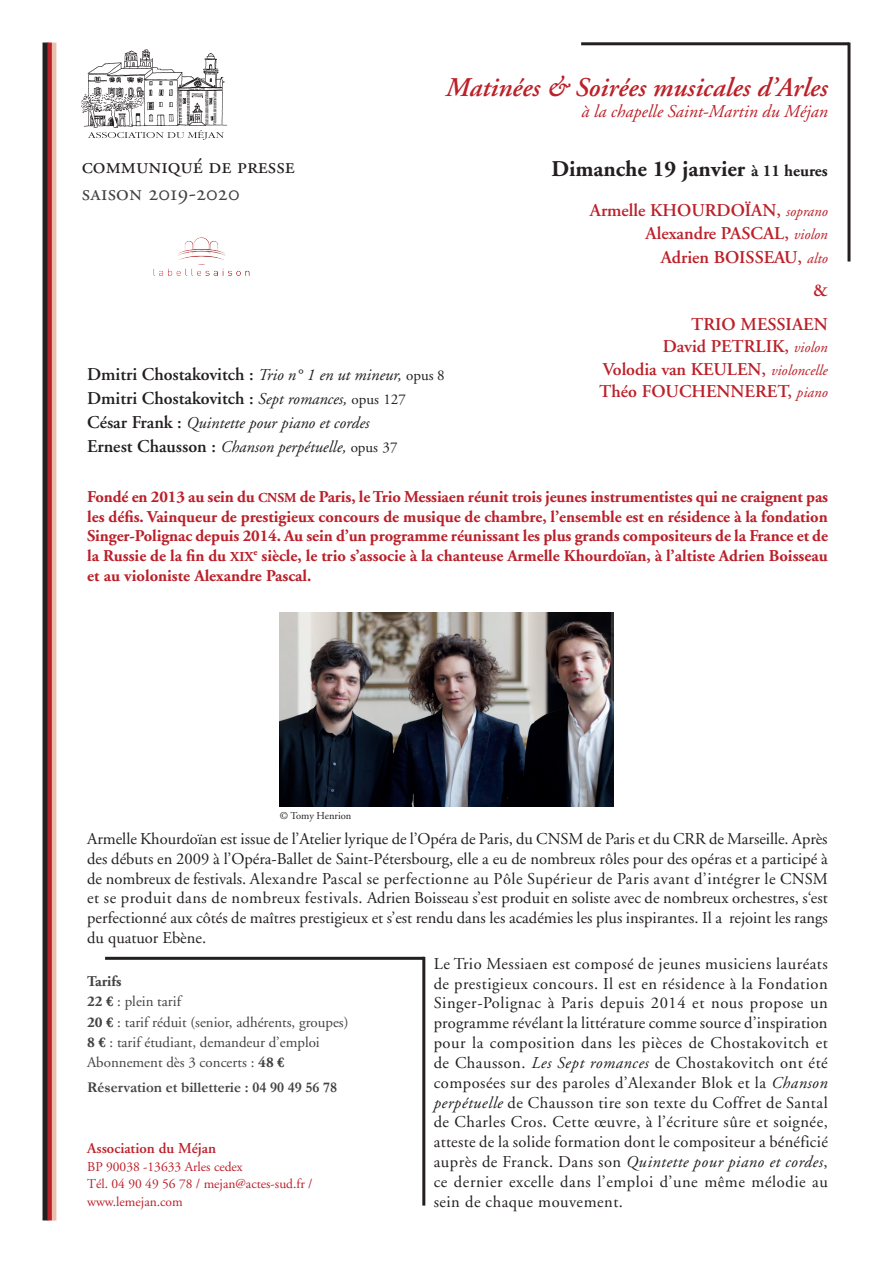
<style>
.page{position:relative;width:893px;height:1263px;background:#fff}
.page>*{position:absolute;margin:0;border:0;box-sizing:border-box;transform-origin:0 0}
.t1{font:italic 600 27px "Adobe Garamond";color:#bc2028}
.t2{font:700 22.5px "Adobe Garamond";color:#231f20}
.t3{font:22.5px "Adobe Garamond Regular SC";color:#231f20}
.t4{font:22.5px "Adobe Garamond Regular SC";letter-spacing:.01em;color:#414243}
.t5{font:600 18px/23.4px "Adobe Garamond";color:#bc2029;text-align:right}
.t6{font:600 18px/24px "Adobe Garamond";color:#231f20}
.t7{font:italic 18px "Adobe Garamond";color:#bc2028}
.t8{font:16.5px/19.8px "Adobe Garamond";letter-spacing:.01em;color:#231f20;text-align:justify}
.t9{font:700 16.5px/19.8px "Adobe Garamond";color:#bb202a;text-align:justify}
.t10{font:italic 16.5px/24px "Adobe Garamond";color:#231f20}
.t11{font:600 15px "Adobe Garamond";color:#bc2029}
.t12{font:14.85px/20.4px "Adobe Garamond";color:#414243}
.t13{font:700 14.85px "Garamond";color:#414243}
.t14{font:13.5px/17.7px "Adobe Garamond";color:#bc2029}
.t15{font:10.5px "Adobe Garamond";color:#231f20}
.s1{font-size:16.5px}
.s2{font-weight:400;font-style:italic;font-size:15px}
.s3{font-weight:400;font-style:italic;font-size:16.5px}
.s4{font-weight:400;font-size:15px}
.s5{font-weight:600;font-style:normal;font-size:18px}
.s6{font-style:normal;font-size:15px}
.s7{font-size:13.65px}
.s8{font-style:italic}
.s9{font-weight:700}
.s10{font-family:"Garamond";font-weight:700}
</style>
<div class="page">
<div style="left:43px;top:43px;width:6px;height:1177px;background:#231f20"></div>
<div style="left:47px;top:43px;width:5px;height:1177px;background:#bc2029"></div>
<hr style="left:52px;top:43px;width:4px;height:1177px;background:#eac1ac">
<hr style="left:581px;top:42px;width:268px;height:3px;background:#231f20">
<hr style="left:847px;top:43px;width:3px;height:218px;background:#231f20">
<hr style="left:105px;top:957px;width:319px;height:3px;background:#231f20">
<hr style="left:422px;top:957px;width:3px;height:248px;background:#231f20">
<img style="left:82px;top:49px;width:145px;height:91px">
<img style="left:280px;top:613px;width:333px;height:193px">
<img style="left:153px;top:237px;width:97px;height:39px">
<h1 class="t1" style="left:446px;top:72px;width:383px">Matinées &amp; Soirées musicales d’Arles</h1>
<p class="t7" style="left:581px;top:102px;width:248px">à la chapelle Saint-Martin du Méjan</p>
<h2 class="t2" style="left:551px;top:157px;width:278px">Dimanche 19 janvier <span class="s1">à 11 heures</span></h2>
<p class="t5" style="left:590px;top:199px;width:240px">Armelle KHOURDOÏAN, <span class="s2">soprano<br></span>Alexandre PASCAL, <span class="s2">violon<br></span>Adrien BOISSEAU, <span class="s2">alto</span></p>
<p class="t5" style="left:691px;top:274px;width:138px;line-height:33.6px">&amp;<br>TRIO MESSIAEN</p>
<p class="t5" style="left:599px;top:336px;width:230px;line-height:22.5px;text-align:justify;text-indent:63px">David PETRLIK, <span class="s2">violon </span>Volodia van KEULEN, <span class="s2">violoncelle </span>Théo FOUCHENNERET, <span class="s2">piano</span></p>
<h2 class="t3" style="left:82px;top:154px;width:214px">communiqué de presse</h2>
<h2 class="t4" style="left:82px;top:181px;width:159px">saison 2019-2020</h2>
<p class="t6" style="left:87px;top:363px;width:359px">Dmitri Chostakovitch : <span class="s3">Trio n° 1 en ut mineur,</span> <span class="s4">opus 8<br></span>Dmitri Chostakovitch : <span class="s3">Sept romances,</span> <span class="s4">opus 127</span></p>
<p class="t10" style="left:87px;top:411px;width:312px"><span class="s5">César Frank :</span> Quintette pour piano et cordes<br><span class="s5">Ernest Chausson :</span> Chanson perpétuelle, <span class="s6">opus 37</span></p>
<p class="t9" style="left:87px;top:487px;width:742px">Fondé en 2013 au sein du <span class="s7">CNSM</span> de Paris, le Trio Messiaen réunit trois jeunes instrumentistes qui ne craignent pas les défis. Vainqueur de prestigieux concours de musique de chambre, l’ensemble est en résidence à la fondation Singer-Polignac depuis 2014. Au sein d’un programme réunissant les plus grands compositeurs de la France et de la Russie de la fin du <span class="s7">XIX</span><sup>e</sup> siècle, le trio s’associe à la chanteuse Armelle Khourdoïan, à l’altiste Adrien Boisseau et au violoniste Alexandre Pascal.</p>
<p class="t15" style="left:280px;top:810px;width:73px">© Tomy Henrion</p>
<p class="t8" style="left:87px;top:829px;width:742px">Armelle Khourdoïan est issue de l’Atelier lyrique de l’Opéra de Paris, du CNSM de Paris et du CRR de Marseille. Après des débuts en 2009 à l’Opéra-Ballet de Saint-Pétersbourg, elle a eu de nombreux rôles pour des opéras et a participé à de nombreux de festivals. Alexandre Pascal se perfectionne au Pôle Supérieur de Paris avant d’intégrer le CNSM et se produit dans de nombreux festivals. Adrien Boisseau s’est produit en soliste avec de nombreux orchestres, s‘est perfectionné aux côtés de maîtres prestigieux et s’est rendu dans les académies les plus inspirantes. Il a rejoint les rangs du quatuor Ebène.</p>
<p class="t8" style="left:434px;top:954px;width:396px">Le Trio Messiaen est composé de jeunes musiciens lauréats de prestigieux concours. Il est en résidence à la Fondation Singer-Polignac à Paris depuis 2014 et nous propose un programme révélant la littérature comme source d’inspiration pour la composition dans les pièces de Chostakovitch et de Chausson. <span class="s8">Les Sept romances</span> de Chostakovitch ont été composées sur des paroles d’Alexander Blok et la <span class="s8">Chanson perpétuelle</span> de Chausson tire son texte du Coffret de Santal de Charles Cros. Cette œuvre, à l’écriture sûre et soignée, atteste de la solide formation dont le compositeur a bénéficié auprès de Franck. Dans son <span class="s8">Quintette pour piano et cordes</span>, ce dernier excelle dans l’emploi d’une même mélodie au sein de chaque mouvement.</p>
<p class="t12" style="left:87px;top:971px;width:263px"><span class="s9">Tarifs<br>22</span> <span class="s10">€</span> : plein tarif<br><span class="s9">20</span> <span class="s10">€</span> : tarif réduit (senior, adhérents, groupes)<br><span class="s9">8</span> <span class="s10">€</span> : tarif étudiant, demandeur d’emploi<br>Abonnement dès 3 concerts : <span class="s9">48</span> <span class="s10">€</span></p>
<p class="t13" style="left:87px;top:1078px;width:252px">Réservation et billetterie : 04 90 49 56 78</p>
<p class="t11" style="left:87px;top:1140px;width:130px">Association du Méjan</p>
<p class="t14" style="left:87px;top:1158px;width:227px">BP 90038 -13633 Arles cedex<br>Tél. 04 90 49 56 78 / mejan@actes-sud.fr / www.lemejan.com</p>
</div>
